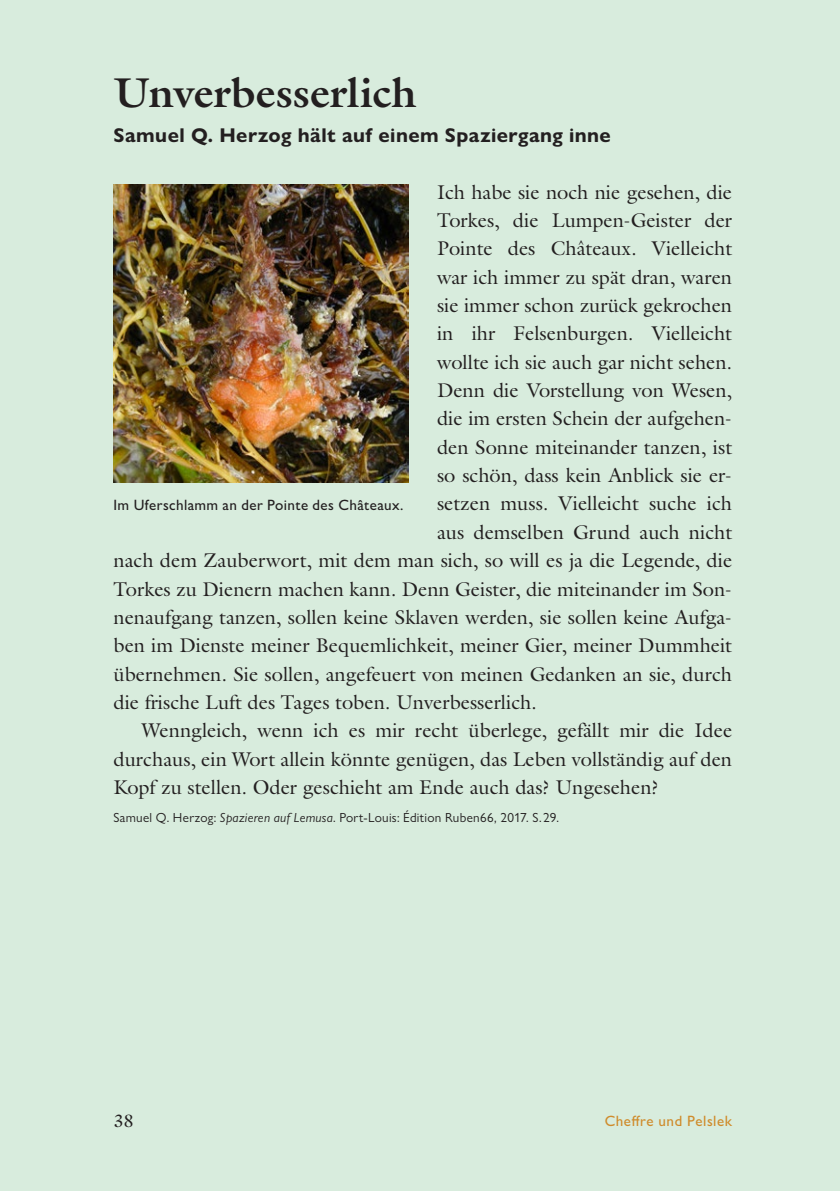
<style>
.page{position:relative;width:840px;height:1191px;background:#fff}
.page>*{position:absolute;margin:0;border:0;box-sizing:border-box;transform-origin:0 0}
.Titel{font:700 42px "Galliard Pro";color:#231f20}
.Lauftext_stumpf{font:20px/28.4px "Galliard Pro";color:#231f20;text-align:justify}
.Lauftext{font:20px/28.4px "Galliard Pro";color:#231f20;text-align:justify}
.Unterzeile{font:700 20px "Gill Sans Nova";letter-spacing:.025em;color:#231f20}
.t1{font:18px "Galliard Pro";color:#231f20}
.Bildlegende{font:500 15px "Gill Sans Nova";letter-spacing:.025em;color:#231f20}
.t2{font:500 15px "Gill Sans Nova";letter-spacing:.035em;color:#cf8b2b}
.Anmerkung_am_Textend{font:13.2px "Gill Sans Nova";letter-spacing:.02em;color:#231f20}
.s1{font-style:italic}
</style>
<div class="page">
<div style="left:0;top:0;width:839px;height:1191px;background:#d8ecdd"></div>
<img style="left:113px;top:185px;width:295px;height:297px">
<p class="Titel" style="left:113px;top:65px;width:304px">Unverbesserlich</p>
<p class="Unterzeile" style="left:113px;top:123px;width:498px">Samuel Q. Herzog hält auf einem Spaziergang inne</p>
<p class="Lauftext_stumpf" style="left:437px;top:177px;width:296px">Ich habe sie noch nie gesehen, die Torkes, die Lumpen-Geister der Pointe des Châteaux. Vielleicht war ich immer zu spät dran, waren sie immer schon zurück gekrochen in ihr Felsenburgen. Vielleicht wollte ich sie auch gar nicht sehen.<br>Denn die Vorstellung von Wesen, die im ersten Schein der aufgehen&shy;den Sonne miteinander tanzen, ist so schön, dass kein Anblick sie er&shy;setzen muss. Vielleicht suche ich aus demselben Grund auch nicht</p>
<p class="Bildlegende" style="left:113px;top:496px;width:291px">Im Uferschlamm an der Pointe des Châteaux.</p>
<p class="Lauftext_stumpf" style="left:113px;top:546px;width:620px">nach dem Zauberwort, mit dem man sich, so will es ja die Legende, die Torkes zu Dienern machen kann. Denn Geister, die miteinander im Son&shy;nenaufgang tanzen, sollen keine Sklaven werden, sie sollen keine Aufga&shy;ben im Dienste meiner Bequemlichkeit, meiner Gier, meiner Dummheit übernehmen. Sie sollen, angefeuert von meinen Gedanken an sie, durch die frische Luft des Tages toben. Unverbesserlich.</p>
<p class="Lauftext" style="left:113px;top:716px;width:620px;text-indent:28px">Wenngleich, wenn ich es mir recht überlege, gefällt mir die Idee durchaus, ein Wort allein könnte genügen, das Leben vollständig auf den Kopf zu stellen. Oder geschieht am Ende auch das? Ungesehen?</p>
<p class="Anmerkung_am_Textend" style="left:113px;top:810px;width:446px">Samuel Q. Herzog: <span class="s1">Spazieren auf Lemusa</span>. Port-Louis: Édition Ruben66, 2017. S.29.</p>
<p class="t1" style="left:113px;top:1108px;width:22px">38</p>
<p class="t2" style="left:604px;top:1111px;width:129px">Cheffre und Pelslek</p>
</div>
